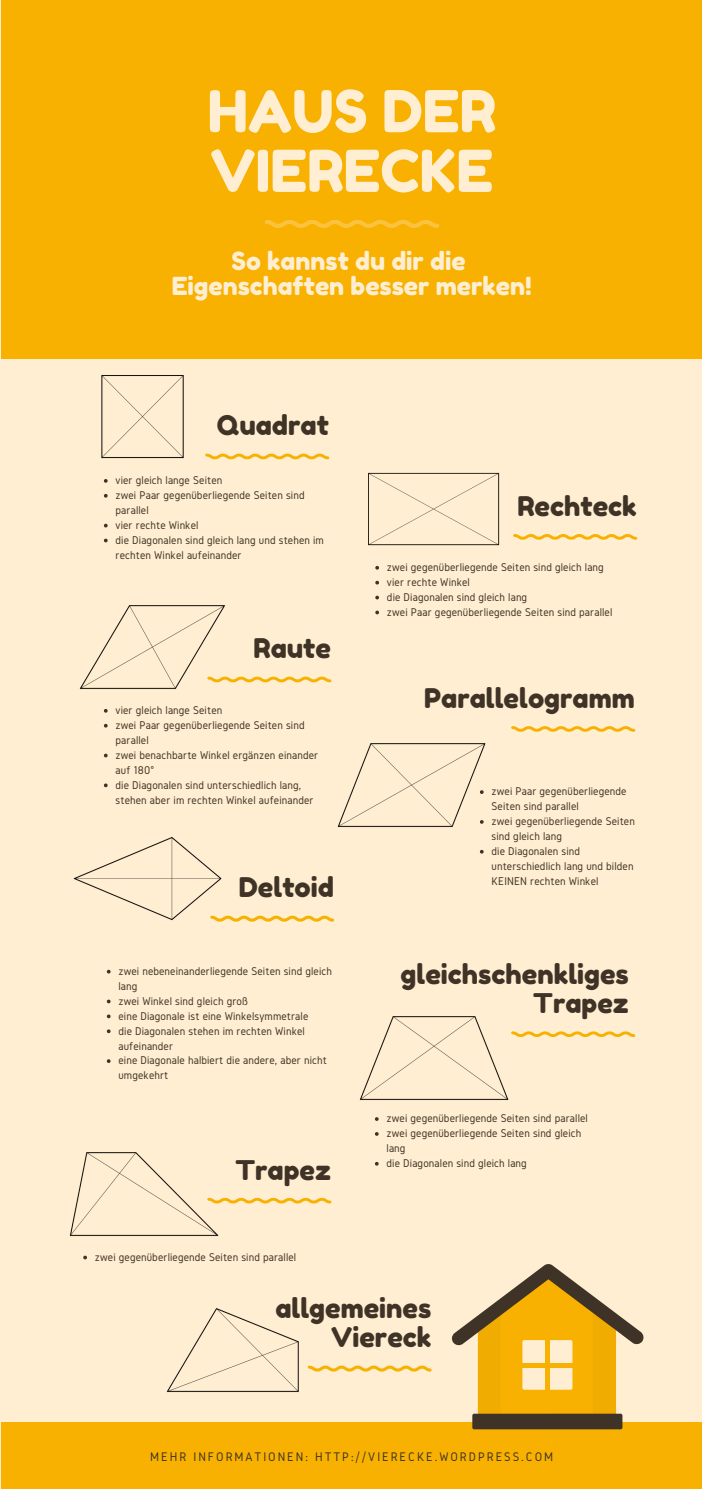
<style>
.page{position:relative;width:702px;height:1489px;background:#fff}
.page>*{position:absolute;margin:0;border:0;box-sizing:border-box;transform-origin:0 0}
.t1{font:57.75px/59.8px "Fredoka One";color:#ffeed1}
.t2{font:27px/29px "Fredoka One";color:#3e3326;text-align:right}
.t3{font:24.75px "Fredoka One";color:#ffeed1}
.t4{font:13px "Gidole";letter-spacing:.15em;color:#3e3326}
.t5{font:11.75px/15px "Gidole";letter-spacing:.01em;color:#3e3326}
</style>
<div class="page">
<div style="left:0;top:0;width:701px;height:1489px;background:#ffeed1"></div>
<div style="left:1px;top:0;width:700px;height:359px;background:#f8b100"></div>
<svg style="left:264px;top:220px;width:175px;height:8px"></svg>
<svg style="left:232px;top:454px;width:97px;height:5px"></svg>
<svg style="left:104px;top:479px;width:4px;height:4px"></svg>
<svg style="left:104px;top:494px;width:4px;height:4px"></svg>
<svg style="left:104px;top:524px;width:4px;height:3px"></svg>
<svg style="left:104px;top:539px;width:4px;height:3px"></svg>
<div style="left:1px;top:1422px;width:700px;height:67px;background:#f8b100"></div>
<svg style="left:451px;top:1264px;width:192px;height:165px"></svg>
<img style="left:101px;top:375px;width:131px;height:85px">
<svg style="left:513px;top:534px;width:124px;height:6px"></svg>
<svg style="left:375px;top:566px;width:4px;height:4px"></svg>
<svg style="left:375px;top:581px;width:4px;height:3px"></svg>
<svg style="left:375px;top:596px;width:4px;height:3px"></svg>
<svg style="left:375px;top:611px;width:4px;height:3px"></svg>
<img style="left:368px;top:472px;width:132px;height:74px">
<svg style="left:330px;top:1366px;width:101px;height:5px"></svg>
<img style="left:166px;top:1308px;width:164px;height:85px">
<svg style="left:233px;top:1198px;width:98px;height:5px"></svg>
<svg style="left:83px;top:1255px;width:4px;height:4px"></svg>
<img style="left:69px;top:1152px;width:164px;height:85px">
<svg style="left:511px;top:726px;width:124px;height:6px"></svg>
<img style="left:337px;top:743px;width:149px;height:85px">
<svg style="left:237px;top:916px;width:97px;height:5px"></svg>
<svg style="left:107px;top:999px;width:3px;height:4px"></svg>
<svg style="left:107px;top:1014px;width:3px;height:4px"></svg>
<svg style="left:107px;top:1029px;width:3px;height:4px"></svg>
<svg style="left:107px;top:1059px;width:3px;height:4px"></svg>
<img style="left:73px;top:837px;width:164px;height:85px">
<svg style="left:523px;top:1031px;width:112px;height:6px"></svg>
<svg style="left:375px;top:1117px;width:3px;height:4px"></svg>
<svg style="left:375px;top:1132px;width:3px;height:4px"></svg>
<img style="left:359px;top:1016px;width:164px;height:85px">
<svg style="left:243px;top:677px;width:88px;height:5px"></svg>
<svg style="left:104px;top:709px;width:4px;height:4px"></svg>
<svg style="left:104px;top:724px;width:4px;height:3px"></svg>
<svg style="left:104px;top:754px;width:4px;height:3px"></svg>
<svg style="left:104px;top:783px;width:4px;height:4px"></svg>
<img style="left:79px;top:605px;width:164px;height:85px">
<p class="t1" style="left:207px;top:81px;width:290px">HAUS DER<br>VIERECKE</p>
<p class="t3" style="left:231px;top:246px;width:235px">So kannst du dir die</p>
<p class="t3" style="left:171px;top:271px;width:361px">Eigenschaften besser merken!</p>
<p class="t2" style="left:217px;top:411px;width:113px">Quadrat</p>
<p class="t5" style="left:115px;top:473px;width:108px">vier gleich lange Seiten</p>
<p class="t5" style="left:115px;top:487px;width:190px">zwei Paar gegenüberliegende Seiten sind parallel</p>
<p class="t5" style="left:115px;top:517px;width:84px">vier rechte Winkel</p>
<p class="t5" style="left:115px;top:532px;width:210px">die Diagonalen sind gleich lang und stehen im rechten Winkel aufeinander</p>
<p class="t2" style="left:253px;top:634px;width:79px">Raute</p>
<p class="t5" style="left:115px;top:702px;width:108px">vier gleich lange Seiten</p>
<p class="t5" style="left:115px;top:717px;width:190px">zwei Paar gegenüberliegende Seiten sind parallel</p>
<p class="t5" style="left:115px;top:747px;width:204px">zwei benachbarte Winkel ergänzen einander auf 180°</p>
<p class="t5" style="left:115px;top:777px;width:199px">die Diagonalen sind unterschiedlich lang, stehen aber im rechten Winkel aufeinander</p>
<p class="t2" style="left:239px;top:873px;width:96px">Deltoid</p>
<p class="t5" style="left:118px;top:963px;width:215px">zwei nebeneinanderliegende Seiten sind gleich lang</p>
<p class="t5" style="left:118px;top:993px;width:131px">zwei Winkel sind gleich groß</p>
<p class="t5" style="left:118px;top:1008px;width:191px">eine Diagonale ist eine Winkelsymmetrale</p>
<p class="t5" style="left:118px;top:1023px;width:188px">die Diagonalen stehen im rechten Winkel aufeinander</p>
<p class="t5" style="left:118px;top:1053px;width:210px">eine Diagonale halbiert die andere, aber nicht umgekehrt</p>
<p class="t2" style="left:235px;top:1155px;width:97px">Trapez</p>
<p class="t5" style="left:95px;top:1249px;width:203px">zwei gegenüberliegende Seiten sind parallel</p>
<p class="t2" style="left:517px;top:491px;width:121px">Rechteck</p>
<p class="t5" style="left:387px;top:559px;width:218px">zwei gegenüberliegende Seiten sind gleich lang</p>
<p class="t5" style="left:387px;top:574px;width:84px">vier rechte Winkel</p>
<p class="t5" style="left:387px;top:589px;width:142px">die Diagonalen sind gleich lang</p>
<p class="t5" style="left:387px;top:604px;width:227px">zwei Paar gegenüberliegende Seiten sind parallel</p>
<p class="t2" style="left:424px;top:683px;width:212px">Parallelogramm</p>
<p class="t5" style="left:491px;top:784px;width:136px">zwei Paar gegenüberliegende<br>Seiten sind parallel</p>
<p class="t5" style="left:491px;top:814px;width:145px">zwei gegenüberliegende Seiten sind gleich lang</p>
<p class="t5" style="left:491px;top:843px;width:143px">die Diagonalen sind unterschiedlich lang und bilden<br>KEINEN rechten Winkel</p>
<p class="t2" style="left:400px;top:959px;width:229px">gleichschenkliges<br>Trapez</p>
<p class="t5" style="left:386px;top:1111px;width:203px">zwei gegenüberliegende Seiten sind parallel</p>
<p class="t5" style="left:386px;top:1126px;width:196px">zwei gegenüberliegende Seiten sind gleich lang</p>
<p class="t5" style="left:386px;top:1155px;width:142px">die Diagonalen sind gleich lang</p>
<p class="t2" style="left:275px;top:1294px;width:157px">allgemeines<br>Viereck</p>
<p class="t4" style="left:150px;top:1450px;width:404px">MEHR INFORMATIONEN: HTTP://VIERECKE.WORDPRESS.COM</p>
</div>
